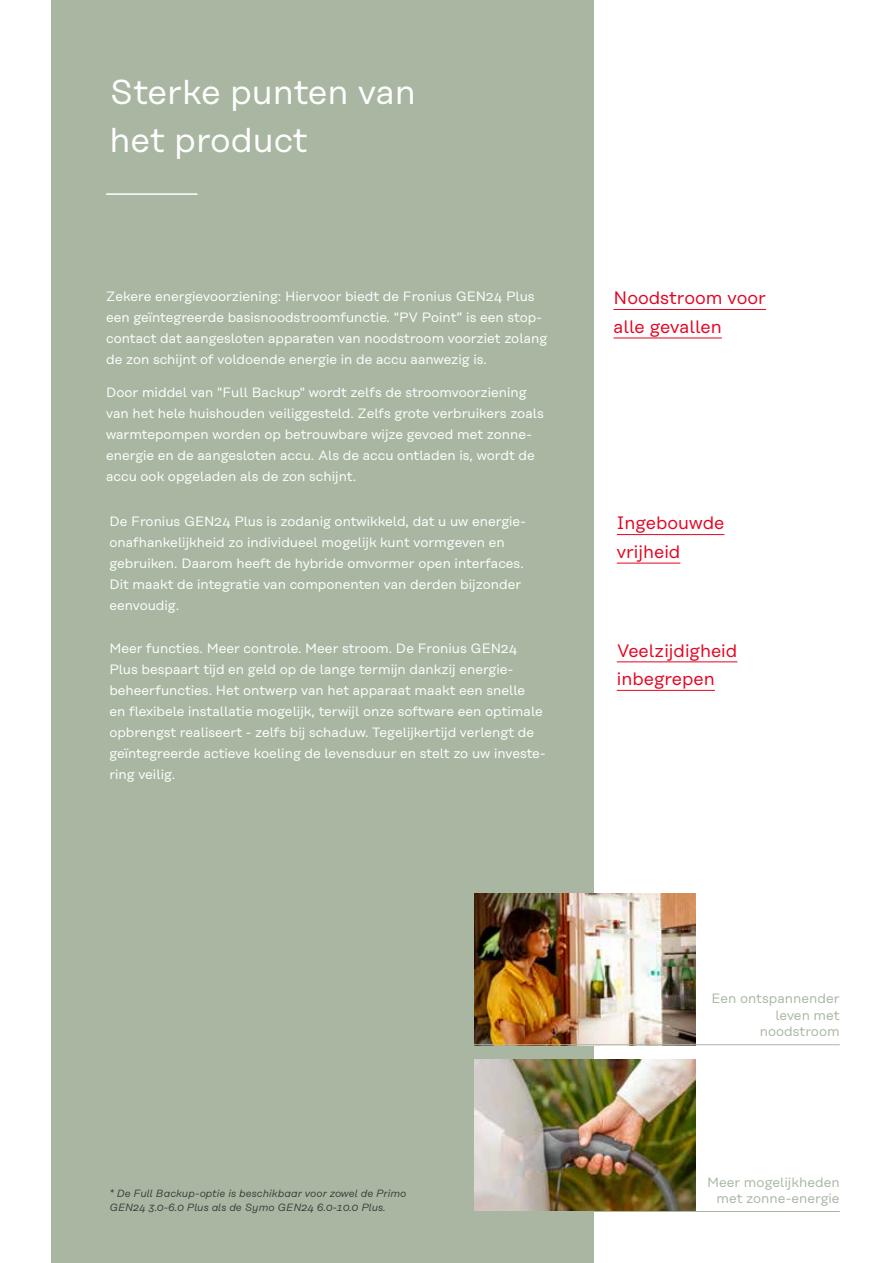
<style>
.page{position:relative;width:893px;height:1263px;background:#fff}
.page>*{position:absolute;margin:0;border:0;box-sizing:border-box;transform-origin:0 0}
.t1{font:34.5px/48px "Rational Text";color:#fff}
.t2{font:18px/28.5px "Rational Text";color:#e40421}
.t3{font:13.5px/21px "Rational Text";color:#fff}
.t4{font:13.5px/16.5px "Rational Text";color:#a9b7a2;text-align:right}
.t5{font:italic 10.5px/13.5px "Rational Text";color:#3c3c3b}
</style>
<div class="page">
<div style="left:51px;top:0;width:543px;height:1263px;background:#a9b7a2"></div>
<hr style="left:617px;top:661px;width:120px;height:1px;background:#e40421">
<hr style="left:617px;top:690px;width:98px;height:1px;background:#e40421">
<hr style="left:106px;top:193px;width:92px;height:2px;background:#fff">
<hr style="left:613px;top:309px;width:153px;height:1px;background:#e40421">
<hr style="left:613px;top:338px;width:109px;height:1px;background:#e40421">
<hr style="left:617px;top:534px;width:107px;height:1px;background:#e40421">
<hr style="left:617px;top:563px;width:63px;height:1px;background:#e40421">
<img style="left:475px;top:893px;width:220px;height:151px">
<hr style="left:443px;top:1044px;width:396px;height:1px;background:#a9b7a2">
<img style="left:475px;top:1060px;width:220px;height:151px">
<hr style="left:443px;top:1211px;width:396px;height:1px;background:#a9b7a2">
<h1 class="t1" style="left:109px;top:68px;width:308px">Sterke punten van het product</h1>
<p class="t3" style="left:106px;top:285px;width:443px">Zekere energievoorziening: Hiervoor biedt de Fronius GEN24 Plus een geïntegreerde basisnoodstroomfunctie. "PV Point” is een stop&shy;contact dat aangesloten apparaten van noodstroom voorziet zolang de zon schijnt of voldoende energie in de accu aanwezig is.</p>
<p class="t3" style="left:106px;top:382px;width:439px">Door middel van "Full Backup" wordt zelfs de stroomvoorziening van het hele huishouden veiliggesteld. Zelfs grote verbruikers zoals warmtepompen worden op betrouwbare wijze gevoed met zonne&shy;energie en de aangesloten accu. Als de accu ontladen is, wordt de accu ook opgeladen als de zon schijnt.</p>
<h2 class="t2" style="left:613px;top:284px;width:154px">Noodstroom voor alle gevallen</h2>
<p class="t3" style="left:109px;top:510px;width:418px">De Fronius GEN24 Plus is zodanig ontwikkeld, dat u uw energie&shy;onafhankelijkheid zo individueel mogelijk kunt vormgeven en gebruiken. Daarom heeft de hybride omvormer open interfaces.<br>Dit maakt de integratie van componenten van derden bijzonder eenvoudig.</p>
<p class="t3" style="left:109px;top:638px;width:438px">Meer functies. Meer controle. Meer stroom. De Fronius GEN24<br>Plus bespaart tijd en geld op de lange termijn dankzij energie&shy;beheerfuncties. Het ontwerp van het apparaat maakt een snelle<br>en flexibele installatie mogelijk, terwijl onze software een optimale opbrengst realiseert - zelfs bij schaduw. Tegelijkertijd verlengt de geïntegreerde actieve koeling de levensduur en stelt zo uw investe&shy;ring veilig.</p>
<h2 class="t2" style="left:617px;top:636px;width:122px">Veelzijdigheid inbegrepen</h2>
<h2 class="t2" style="left:617px;top:509px;width:109px">Ingebouwde vrijheid</h2>
<p class="t5" style="left:109px;top:1187px;width:299px">* De Full Backup-optie is beschikbaar voor zowel de Primo<br>GEN24 3.0-6.0 Plus als de Symo GEN24 6.0-10.0 Plus.</p>
<p class="t4" style="left:711px;top:990px;width:130px">Een ontspannender leven met noodstroom</p>
<p class="t4" style="left:707px;top:1173px;width:134px">Meer mogelijkheden met zonne-energie</p>
</div>
